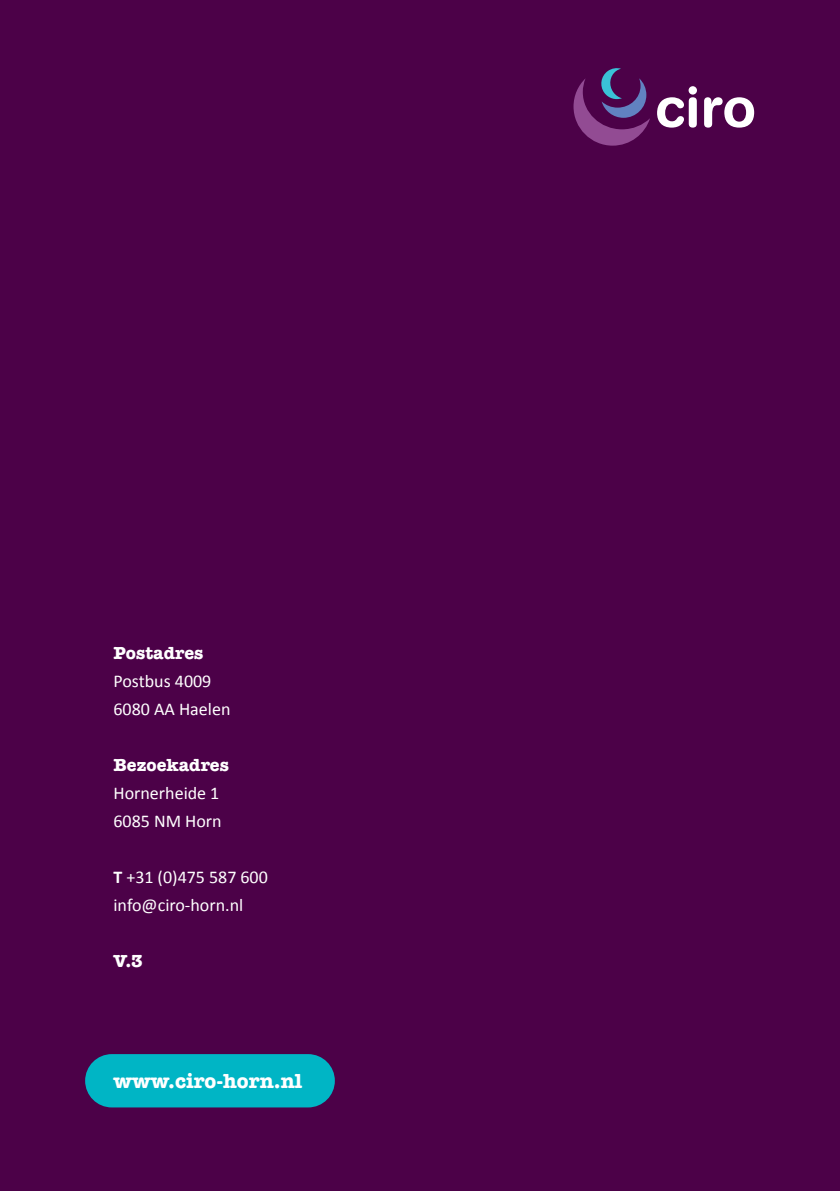
<style>
.page{position:relative;width:840px;height:1191px;background:#fff}
.page>*{position:absolute;margin:0;border:0;box-sizing:border-box;transform-origin:0 0}
.t1{font:700 21px "American Typewriter";color:#fff}
.t2{font:18px/28px "Calibri";color:#fff}
.t3{font:700 18px "American Typewriter";color:#fff}
.s1{font-weight:700}
</style>
<div class="page">
<div style="left:0;top:0;width:839px;height:1191px;background:#4c0148"></div>
<div style="left:85px;top:1054px;width:249px;height:53px;background:#00b5c5;border-radius:27px"></div>
<svg style="left:573px;top:68px;width:76px;height:78px"></svg>
<svg style="left:657px;top:86px;width:39px;height:42px"></svg>
<svg style="left:704px;top:97px;width:49px;height:31px"></svg>
<p class="t3" style="left:113px;top:637px;width:91px">Postadres</p>
<p class="t2" style="left:113px;top:667px;width:118px">Postbus 4009<br>6080 AA Haelen</p>
<p class="t3" style="left:113px;top:749px;width:117px">Bezoekadres</p>
<p class="t2" style="left:113px;top:779px;width:110px">Hornerheide 1<br>6085 NM Horn</p>
<p class="t2" style="left:113px;top:863px;width:156px"><span class="s1">T</span> +31 (0)475 587 600 info@ciro-horn.nl</p>
<p class="t3" style="left:113px;top:945px;width:31px">V.3</p>
<p class="t1" style="left:113px;top:1062px;width:190px">www.ciro-horn.nl</p>
</div>
